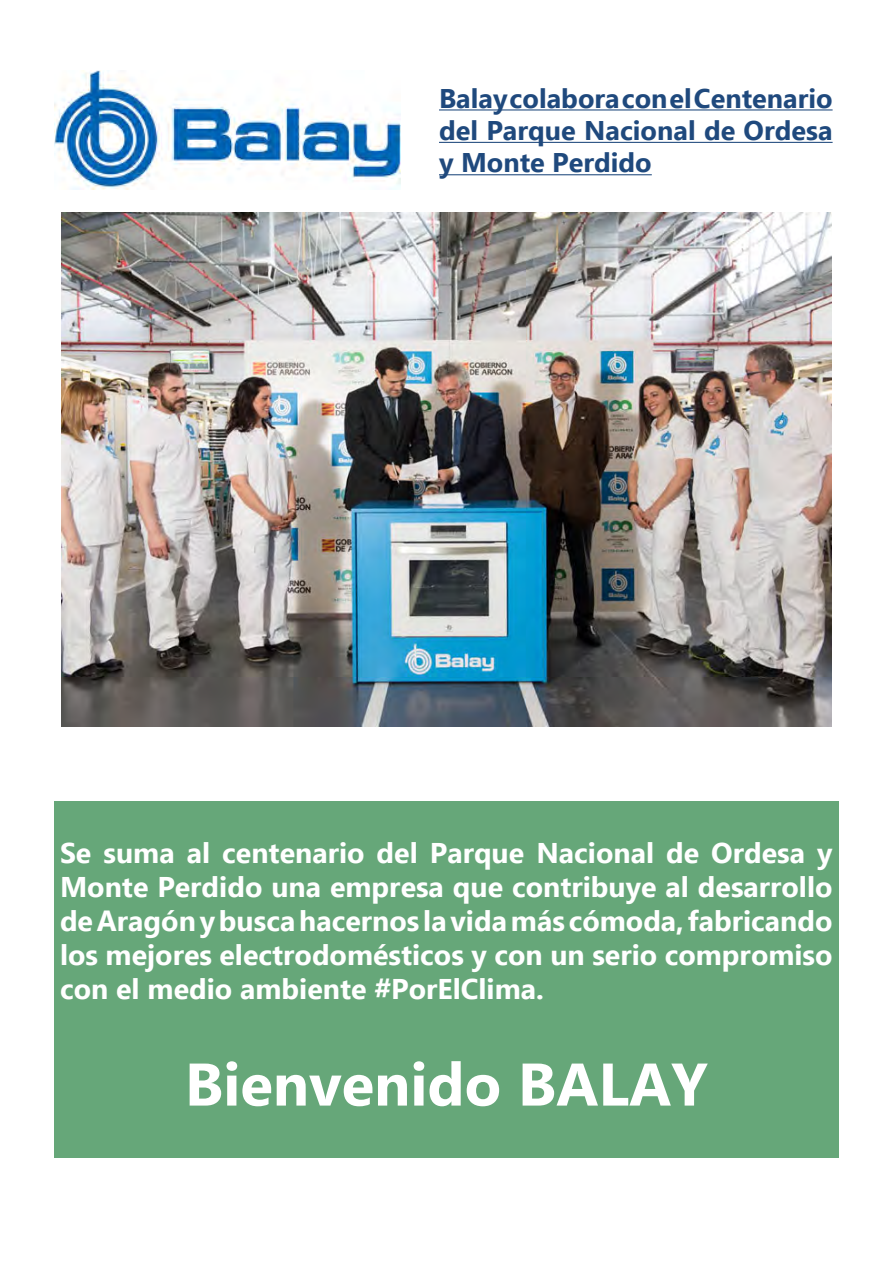
<style>
.page{position:relative;width:893px;height:1263px;background:#fff}
.page>*{position:absolute;margin:0;border:0;box-sizing:border-box;transform-origin:0 0}
.t1{font:700 60px "Ebrima";color:#fff}
.t2{font:700 28.5px/34.2px "Ebrima";color:#fff;text-align:justify}
.t3{font:700 27px/32.4px "Ebrima";color:#1f497d;text-align:justify}
</style>
<div class="page">
<div style="left:54px;top:801px;width:785px;height:357px;background:#66a779"></div>
<img style="left:54px;top:71px;width:347px;height:118px">
<hr style="left:439px;top:109px;width:394px;height:1px;background:#1f497d">
<hr style="left:439px;top:142px;width:394px;height:1px;background:#1f497d">
<hr style="left:439px;top:174px;width:213px;height:1px;background:#1f497d">
<img style="left:61px;top:212px;width:771px;height:515px">
<p class="t3" style="left:439px;top:83px;width:395px">Balay colabora con el Centenario del Parque Nacional de Ordesa y Monte Perdido</p>
<p class="t2" style="left:60px;top:837px;width:774px">Se suma al centenario del Parque Nacional de Ordesa y Monte Perdido una empresa que contribuye al desarrollo de Aragón y busca hacernos la vida más cómoda, fabricando los mejores electrodomésticos y con un serio compromiso con el medio ambiente #PorElClima.</p>
<h1 class="t1" style="left:185px;top:1040px;width:524px">Bienvenido BALAY</h1>
</div>
